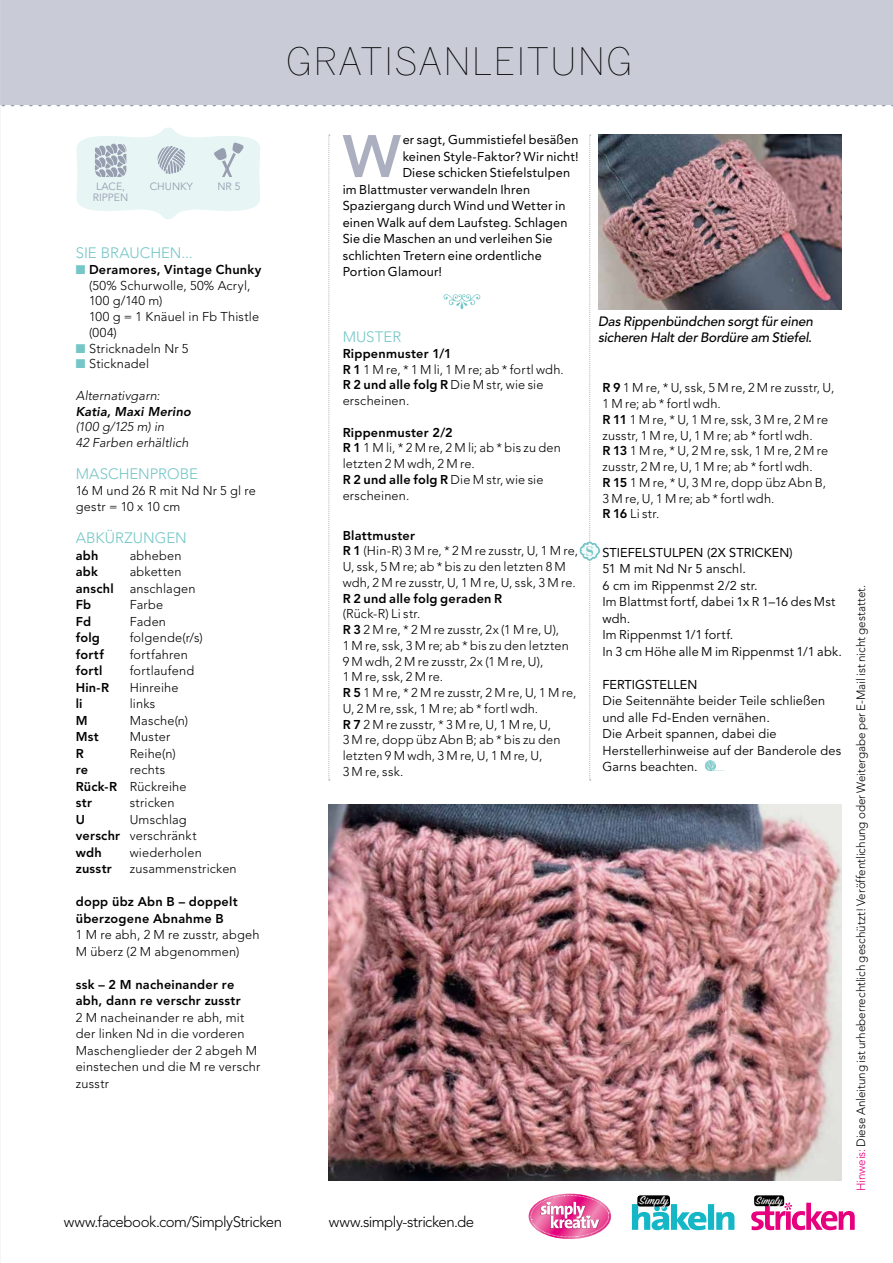
<style>
.page{position:relative;width:893px;height:1263px;background:#fff}
.page>*{position:absolute;margin:0;border:0;box-sizing:border-box;transform-origin:0 0}
.t1{font:800 59.4px "Avenir";color:#abafbf}
.t2{font:100 37.5px "Benton Sans";letter-spacing:.025em;color:#000}
.t3{font:300 15px "Avenir";letter-spacing:-.03em;color:#000}
.t4{font:300 15px "Avenir";color:#75c6c7}
.t5{font:900 14.4px "Bauer Bodoni BT";color:#75c6c7}
.t6{font:italic 500 13.5px/16.5px "Avenir";letter-spacing:-.01em;color:#000}
.t7{font:13.05px "Sign Painter House Script";letter-spacing:.005em;color:#fff}
.t8{font:300 12.75px/15.8px "Avenir";letter-spacing:.015em;color:#000}
.t9{font:12.75px "Avenir";letter-spacing:.015em;color:#000}
.t10{font:12.75px/16.5px "Avenir";letter-spacing:.01em;color:#000}
.t11{font:800 12.75px/16.5px "Avenir";letter-spacing:.02em;color:#000}
.t12{font:italic 300 12.75px/15.8px "Avenir";letter-spacing:.005em;color:#000}
.t13{font:italic 800 12.75px "Avenir";letter-spacing:.015em;color:#000}
.t14{font:300 12px "Avenir";letter-spacing:-.005em;color:#000}
.t15{font:12px "Sign Painter House Script";letter-spacing:.005em;color:#fff}
.t16{font:10.5px/10.5px "Avenir";color:#979eb0;text-align:center}
.s1{color:#75c6c7}
.s2{font-weight:800}
.s3{color:#e6007d}
</style>
<div class="page">
<svg style="left:1px;top:104px;width:892px;height:2px"></svg>
<div style="left:0;top:0;width:893px;height:104px;background:#c9ccd7"></div>
<svg style="left:444px;top:294px;width:36px;height:15px"></svg>
<svg style="left:705px;top:760px;width:20px;height:11px"></svg>
<svg style="left:329px;top:135px;width:1px;height:646px"></svg>
<svg style="left:77px;top:128px;width:183px;height:91px"></svg>
<svg style="left:580px;top:135px;width:20px;height:646px"></svg>
<img style="left:598px;top:135px;width:244px;height:174px">
<svg style="left:751px;top:1197px;width:104px;height:34px"></svg>
<div style="left:754px;top:1195px;width:30px;height:11px;background:#000;border-radius:3px"></div>
<svg style="left:632px;top:1204px;width:102px;height:26px"></svg>
<div style="left:637px;top:1195px;width:33px;height:11px;background:#000;border-radius:3px"></div>
<svg style="left:528px;top:1193px;width:83px;height:46px"></svg>
<img style="left:329px;top:804px;width:513px;height:377px">
<h2 class="t2" style="left:286px;top:40px;width:348px">GRATISANLEITUNG</h2>
<p class="t16" style="left:93px;top:182px;width:37px">LACE,<br>RIPPEN</p>
<p class="t16" style="left:150px;top:182px;width:44px">CHUNKY</p>
<p class="t16" style="left:217px;top:182px;width:25px">NR 5</p>
<p class="t4" style="left:76px;top:244px;width:118px">SIE BRAUCHEN...</p>
<p class="t8" style="left:89px;top:261px;width:174px;text-indent:-13px"><span class="s1">■</span> <span class="s2">Deramores, Vintage Chunky </span>(50% Schurwolle, 50% Acryl,<br>100 g/140 m)<br>100 g = 1 Knäuel in Fb Thistle (004)</p>
<p class="t8" style="left:76px;top:340px;width:114px"><span class="s1">■</span> Stricknadeln Nr 5</p>
<p class="t8" style="left:76px;top:356px;width:75px"><span class="s1">■</span> Sticknadel</p>
<p class="t12" style="left:76px;top:387px;width:86px">Alternativgarn:</p>
<p class="t13" style="left:76px;top:404px;width:117px">Katia, Maxi Merino</p>
<p class="t12" style="left:76px;top:419px;width:114px">(100 g/125 m) in<br>42 Farben erhältlich</p>
<p class="t4" style="left:76px;top:465px;width:124px">MASCHENPROBE</p>
<p class="t8" style="left:76px;top:483px;width:182px">16 M und 26 R mit Nd Nr 5 gl re gestr = 10 x 10 cm</p>
<p class="t4" style="left:76px;top:529px;width:113px">ABKÜRZUNGEN</p>
<p class="t11" style="left:76px;top:547px;width:24px">abh</p>
<p class="t8" style="left:130px;top:547px;width:53px">abheben</p>
<p class="t11" style="left:76px;top:563px;width:24px">abk</p>
<p class="t8" style="left:130px;top:564px;width:53px">abketten</p>
<p class="t11" style="left:76px;top:580px;width:39px">anschl</p>
<p class="t8" style="left:130px;top:580px;width:67px">anschlagen</p>
<p class="t11" style="left:76px;top:596px;width:17px">Fb</p>
<p class="t8" style="left:130px;top:597px;width:35px">Farbe</p>
<p class="t11" style="left:76px;top:613px;width:17px">Fd</p>
<p class="t8" style="left:130px;top:613px;width:38px">Faden</p>
<p class="t11" style="left:76px;top:629px;width:26px">folg</p>
<p class="t8" style="left:130px;top:630px;width:74px">folgende(r/s)</p>
<p class="t11" style="left:76px;top:646px;width:30px">fortf</p>
<p class="t8" style="left:130px;top:646px;width:60px">fortfahren</p>
<p class="t11" style="left:76px;top:662px;width:28px">fortl</p>
<p class="t8" style="left:130px;top:663px;width:66px">fortlaufend</p>
<p class="t11" style="left:76px;top:679px;width:35px">Hin-R</p>
<p class="t8" style="left:130px;top:679px;width:50px">Hinreihe</p>
<p class="t11" style="left:76px;top:695px;width:8px">li</p>
<p class="t8" style="left:130px;top:696px;width:27px">links</p>
<p class="t11" style="left:76px;top:712px;width:13px">M</p>
<p class="t8" style="left:130px;top:712px;width:60px">Masche(n)</p>
<p class="t11" style="left:76px;top:728px;width:25px">Mst</p>
<p class="t8" style="left:130px;top:729px;width:42px">Muster</p>
<p class="t11" style="left:76px;top:745px;width:10px">R</p>
<p class="t8" style="left:130px;top:745px;width:48px">Reihe(n)</p>
<p class="t11" style="left:76px;top:761px;width:14px">re</p>
<p class="t8" style="left:76px;top:761px;width:112px;line-height:16.5px;text-indent:54px">rechts<br><span class="s2">Rück-R</span> Rückreihe <span class="s2">str</span></p>
<p class="t8" style="left:130px;top:795px;width:46px">stricken</p>
<p class="t8" style="left:76px;top:811px;width:122px;line-height:16.5px;text-indent:54px">Umschlag <span class="s2">verschr</span> verschränkt <span class="s2">wdh</span></p>
<p class="t11" style="left:76px;top:811px;width:11px">U</p>
<p class="t8" style="left:130px;top:844px;width:74px">wiederholen</p>
<p class="t11" style="left:76px;top:860px;width:38px">zusstr</p>
<p class="t8" style="left:130px;top:861px;width:108px">zusammenstricken</p>
<p class="t11" style="left:76px;top:893px;width:163px">dopp übz Abn B – doppelt überzogene Abnahme B</p>
<p class="t8" style="left:76px;top:926px;width:185px;line-height:16.5px">1 M re abh, 2 M re zusstr, abgeh<br>M überz (2 M abgenommen)</p>
<p class="t11" style="left:76px;top:976px;width:167px">ssk – 2 M nacheinander re abh, dann re verschr zusstr</p>
<p class="t8" style="left:76px;top:1009px;width:186px;line-height:16.5px">2 M nacheinander re abh, mit der linken Nd in die vorderen<br>Maschenglieder der 2 abgeh M einstechen und die M re verschr zusstr</p>
<h1 class="t1" style="left:343px;top:121px;width:60px">W</h1>
<p class="t9" style="left:403px;top:132px;width:177px">er sagt, Gummistiefel besäßen</p>
<p class="t9" style="left:403px;top:149px;width:177px">keinen Style-Faktor? Wir nicht!</p>
<p class="t9" style="left:403px;top:165px;width:169px">Diese schicken Stiefelstulpen</p>
<p class="t9" style="left:343px;top:182px;width:189px">im Blattmuster verwandeln Ihren</p>
<p class="t9" style="left:343px;top:198px;width:224px">Spaziergang durch Wind und Wetter in</p>
<p class="t9" style="left:343px;top:215px;width:226px">einen Walk auf dem Laufsteg. Schlagen</p>
<p class="t9" style="left:343px;top:231px;width:212px">Sie die Maschen an und verleihen Sie</p>
<p class="t9" style="left:343px;top:248px;width:201px">schlichten Tretern eine ordentliche</p>
<p class="t9" style="left:343px;top:264px;width:101px">Portion Glamour!</p>
<p class="t4" style="left:343px;top:328px;width:60px">MUSTER</p>
<p class="t8" style="left:343px;top:346px;width:223px"><span class="s2">Rippenmuster 1/1<br>R 1</span> 1 M re, * 1 M li, 1 M re; ab * fortl wdh.<br><span class="s2">R 2 und alle folg R</span> Die M str, wie sie erscheinen.</p>
<p class="t8" style="left:343px;top:424px;width:220px"><span class="s2">Rippenmuster 2/2<br>R 1</span> 1 M li, * 2 M re, 2 M li; ab * bis zu den letzten 2 M wdh, 2 M re.<br><span class="s2">R 2 und alle folg R</span> Die M str, wie sie erscheinen.</p>
<p class="t8" style="left:343px;top:527px;width:237px"><span class="s2">Blattmuster<br>R 1</span> (Hin-R) 3 M re, * 2 M re zusstr, U, 1 M re,<br>U, ssk, 5 M re; ab * bis zu den letzten 8 M wdh, 2 M re zusstr, U, 1 M re, U, ssk, 3 M re.</p>
<p class="t11" style="left:343px;top:590px;width:161px">R 2 und alle folg geraden R</p>
<p class="t8" style="left:343px;top:606px;width:235px">(Rück-R) Li str.<br><span class="s2">R 3</span> 2 M re, * 2 M re zusstr, 2x (1 M re, U),<br>1 M re, ssk, 3 M re; ab * bis zu den letzten<br>9 M wdh, 2 M re zusstr, 2x (1 M re, U),<br>1 M re, ssk, 2 M re.<br><span class="s2">R 5</span> 1 M re, * 2 M re zusstr, 2 M re, U, 1 M re,<br>U, 2 M re, ssk, 1 M re; ab * fortl wdh.<br><span class="s2">R 7</span> 2 M re zusstr, * 3 M re, U, 1 M re, U,<br>3 M re, dopp übz Abn B; ab * bis zu den letzten 9 M wdh, 3 M re, U, 1 M re, U,<br>3 M re, ssk.</p>
<p class="t6" style="left:598px;top:313px;width:216px">Das Rippenbündchen sorgt für einen sicheren Halt der Bordüre am Stiefel.</p>
<p class="t5" style="left:586px;top:542px;width:10px">S</p>
<p class="t8" style="left:602px;top:380px;width:233px"><span class="s2">R 9</span> 1 M re, * U, ssk, 5 M re, 2 M re zusstr, U,<br>1 M re; ab * fortl wdh.<br><span class="s2">R 11</span> 1 M re, * U, 1 M re, ssk, 3 M re, 2 M re zusstr, 1 M re, U, 1 M re; ab * fortl wdh.<br><span class="s2">R 13</span> 1 M re, * U, 2 M re, ssk, 1 M re, 2 M re zusstr, 2 M re, U, 1 M re; ab * fortl wdh.<br><span class="s2">R 15</span> 1 M re, * U, 3 M re, dopp übz Abn B,<br>3 M re, U, 1 M re; ab * fortl wdh.<br><span class="s2">R 16</span> Li str.</p>
<p class="t9" style="left:602px;top:545px;width:192px">STIEFELSTULPEN (2X STRICKEN)</p>
<p class="t10" style="left:602px;top:561px;width:241px">51 M mit Nd Nr 5 anschl.<br>6 cm im Rippenmst 2/2 str.<br>Im Blattmst fortf, dabei 1x R 1–16 des Mst wdh.<br>Im Rippenmst 1/1 fortf.<br>In 3 cm Höhe alle M im Rippenmst 1/1 abk.</p>
<p class="t9" style="left:602px;top:677px;width:96px">FERTIGSTELLEN</p>
<p class="t10" style="left:602px;top:693px;width:240px">Die Seitennähte beider Teile schließen und alle Fd-Enden vernähen.<br>Die Arbeit spannen, dabei die<br>Herstellerhinweise auf der Banderole des<br>Garns beachten.</p>
<p class="t3" style="left:64px;top:1213px;width:220px">www.facebook.com/SimplyStricken</p>
<p class="t3" style="left:329px;top:1213px;width:147px">www.simply-stricken.de</p>
<p class="t7" style="left:639px;top:1192px;width:31px">Simply</p>
<p class="t15" style="left:756px;top:1193px;width:28px">Simply</p>
<p class="t14" style="left:854px;top:1191px;width:608px;rotate:-90deg"><span class="s3">Hinweis:</span> Diese Anleitung ist urheberrechtlich geschützt! Veröffentlichung oder Weitergabe per E-Mail ist nicht gestattet.</p>
</div>
